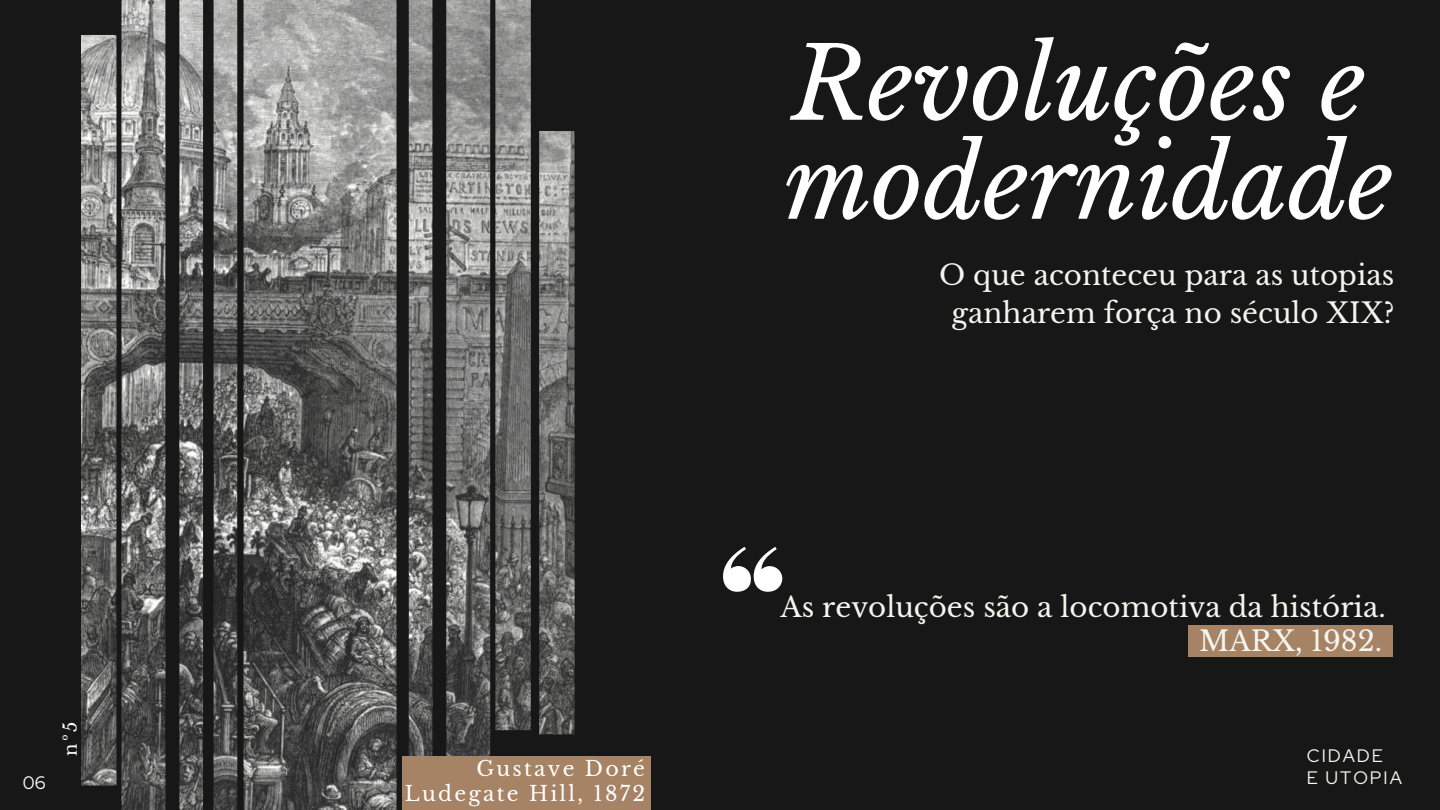
<style>
.page{position:relative;width:1440px;height:810px;background:#171717}
.page>*{position:absolute;margin:0;border:0;box-sizing:border-box;transform-origin:0 0}
.t1{font:italic 99.7px/99px "Libre Baskerville";color:#fff}
.t2{font:27.7px/38.2px "Libre Baskerville";color:#f5f5ef;text-align:center}
.t3{font:20.6px/25.5px "Libre Baskerville";letter-spacing:.11em;color:#fff;text-align:right}
.t4{font:18px/22.5px "Red Hat Display";letter-spacing:.11em;color:#f5f5ef}
.t5{font:18px "Libre Baskerville";color:#fff}
.t6{font:18px "Red Hat Display";color:#fff}
</style>
<div class="page">
<svg style="left:723px;top:547px;width:59px;height:45px"></svg>
<div style="left:1188px;top:625px;width:205px;height:31px;background:#a68365"></div>
<img style="left:81px;top:0;width:494px;height:810px">
<div style="left:402px;top:756px;width:249px;height:54px;background:#a68365"></div>
<p class="t6" style="left:23px;top:771px;width:24px">06</p>
<p class="t5" style="left:59px;top:756px;width:35px;rotate:-90deg">nº5</p>
<p class="t3" style="left:405px;top:756px;width:242px">Gustave Doré<br>Ludegate Hill, 1872</p>
<h1 class="t1" style="left:784px;top:35px;width:610px">Revoluções e modernidade</h1>
<p class="t2" style="left:939px;top:256px;width:457px">O que aconteceu para as utopias ganharem força no século XIX?</p>
<p class="t2" style="left:780px;top:589px;width:607px">As revoluções são a locomotiva da história.</p>
<p class="t2" style="left:1199px;top:622px;width:184px">MARX, 1982.</p>
<p class="t4" style="left:1307px;top:744px;width:97px">CIDADE<br>E UTOPIA</p>
</div>
